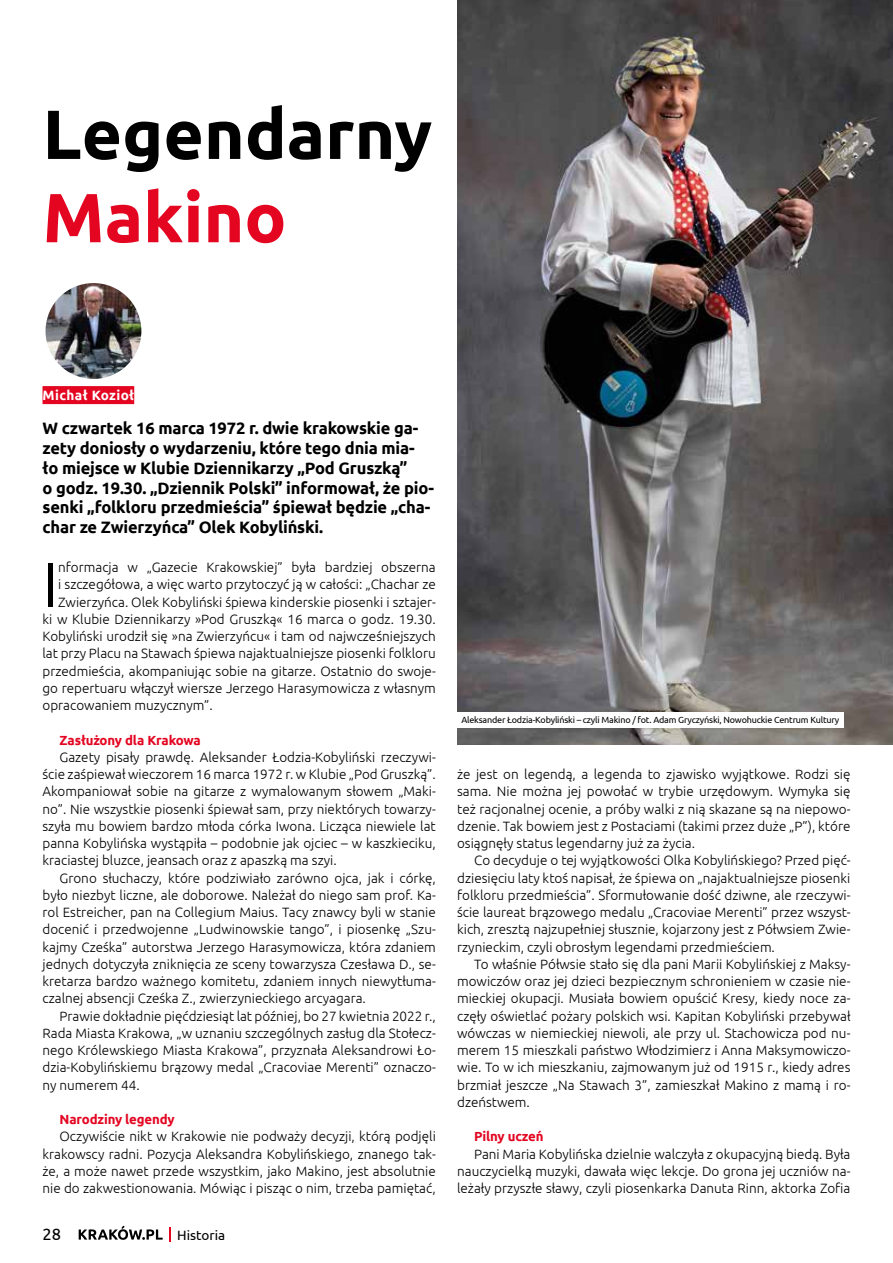
<style>
.page{position:relative;width:893px;height:1263px;background:#fff}
.page>*{position:absolute;margin:0;border:0;box-sizing:border-box;transform-origin:0 0}
.t1{font:700 69.45px "Ubuntu";color:#000}
.t2{font:700 69.45px "Ubuntu";color:#e40521}
.t3{font:300 63.3px "Ubuntu";color:#000}
.t4{font:700 16.5px/19.8px "Ubuntu";letter-spacing:-.01em;color:#000}
.t5{font:16.5px "Ubuntu";color:#000}
.t6{font:300 13.5px/17.2px "Ubuntu";color:#000;text-align:justify}
.t7{font:700 13.5px "Ubuntu";letter-spacing:.03em;color:#fff}
.t8{font:13.5px "Ubuntu";color:#000}
.t9{font:700 13.2px "Ubuntu";letter-spacing:-.01em;color:#e40521}
.t10{font:9px "Ubuntu";letter-spacing:-.02em;color:#000}
</style>
<div class="page">
<svg style="left:79px;top:1225px;width:84px;height:15px"></svg>
<svg style="left:170px;top:1227px;width:1px;height:14px"></svg>
<div style="left:43px;top:386px;width:91px;height:18px;background:#e40521"></div>
<img style="left:457px;top:0;width:436px;height:745px">
<div style="left:457px;top:712px;width:387px;height:15px;background:#fff"></div>
<img style="left:44px;top:282px;width:99px;height:98px;border-radius:49px">
<div style="left:43px;top:280px;width:101px;height:102px;border:3px solid #fff;border-radius:50%"></div>
<h1 class="t1" style="left:43px;top:92px;width:391px">Legendarny</h1>
<h1 class="t2" style="left:43px;top:175px;width:245px">Makino</h1>
<p class="t7" style="left:43px;top:387px;width:93px">Michał Kozioł</p>
<p class="t4" style="left:43px;top:418px;width:393px">W czwartek 16 marca 1972 r. dwie krakowskie ga&shy;zety doniosły o wydarzeniu, które tego dnia mia&shy;ło miejsce w Klubie Dziennikarzy „Pod Gruszką”<br>o godz. 19.30. „Dziennik Polski” informował, że pio&shy;senki „folkloru przedmieścia” śpiewał będzie „cha&shy;char ze Zwierzyńca” Olek Kobyliński.</p>
<h2 class="t3" style="left:43px;top:546px;width:17px">I</h2>
<p class="t6" style="left:58px;top:558px;width:379px">nformacja w „Gazecie Krakowskiej” była bardziej obszerna</p>
<p class="t6" style="left:58px;top:576px;width:379px">i szczegółowa, a więc warto przytoczyć ją w całości: „Chachar ze</p>
<p class="t6" style="left:58px;top:593px;width:379px">Zwierzyńca. Olek Kobyliński śpiewa kinderskie piosenki i sztajer-</p>
<p class="t6" style="left:43px;top:610px;width:395px">ki w Klubie Dziennikarzy »Pod Gruszką« 16 marca o godz. 19.30.</p>
<p class="t6" style="left:43px;top:627px;width:395px">Kobyliński urodził się »na Zwierzyńcu« i tam od najwcześniejszych</p>
<p class="t6" style="left:43px;top:645px;width:395px">lat przy Placu na Stawach śpiewa najaktualniejsze piosenki folkloru</p>
<p class="t6" style="left:43px;top:662px;width:395px">przedmieścia, akompaniując sobie na gitarze. Ostatnio do swoje-</p>
<p class="t6" style="left:43px;top:679px;width:395px">go repertuaru włączył wiersze Jerzego Harasymowicza z własnym</p>
<p class="t6" style="left:43px;top:696px;width:172px">opracowaniem muzycznym”.</p>
<p class="t9" style="left:60px;top:732px;width:143px">Zasłużony dla Krakowa</p>
<p class="t6" style="left:43px;top:748px;width:395px;text-indent:17px">Gazety pisały prawdę. Aleksander Łodzia-Kobyliński rzeczywi&shy;ście zaśpiewał wieczorem 16 marca 1972 r. w Klubie „Pod Gruszką”.<br>Akompaniował sobie na gitarze z wymalowanym słowem „Maki&shy;no”. Nie wszystkie piosenki śpiewał sam, przy niektórych towarzy&shy;szyła mu bowiem bardzo młoda córka Iwona. Licząca niewiele lat panna Kobylińska wystąpiła – podobnie jak ojciec – w kaszkieciku, kraciastej bluzce, jeansach oraz z apaszką ma szyi.</p>
<p class="t6" style="left:43px;top:869px;width:395px;text-indent:17px">Grono słuchaczy, które podziwiało zarówno ojca, jak i córkę, było niezbyt liczne, ale doborowe. Należał do niego sam prof. Ka&shy;rol Estreicher, pan na Collegium Maius. Tacy znawcy byli w stanie docenić i przedwojenne „Ludwinowskie tango”, i piosenkę „Szu&shy;kajmy Cześka” autorstwa Jerzego Harasymowicza, która zdaniem jednych dotyczyła zniknięcia ze sceny towarzysza Czesława D., se&shy;kretarza bardzo ważnego komitetu, zdaniem innych niewytłuma&shy;czalnej absencji Cześka Z., zwierzynieckiego arcyagara.</p>
<p class="t6" style="left:43px;top:1007px;width:395px;text-indent:17px">Prawie dokładnie pięćdziesiąt lat później, bo 27 kwietnia 2022 r., Rada Miasta Krakowa, „w uznaniu szczególnych zasług dla Stołecz&shy;nego Królewskiego Miasta Krakowa”, przyznała Aleksandrowi Ło&shy;dzia-Kobylińskiemu brązowy medal „Cracoviae Merenti” oznaczo&shy;ny numerem 44.</p>
<p class="t9" style="left:60px;top:1111px;width:117px">Narodziny legendy</p>
<p class="t6" style="left:43px;top:1128px;width:395px;text-indent:17px">Oczywiście nikt w Krakowie nie podważy decyzji, którą podjęli krakowscy radni. Pozycja Aleksandra Kobylińskiego, znanego tak&shy;że, a może nawet przede wszystkim, jako Makino, jest absolutnie nie do zakwestionowania. Mówiąc i pisząc o nim, trzeba pamiętać,</p>
<p class="t5" style="left:43px;top:1224px;width:20px">28</p>
<p class="t8" style="left:177px;top:1227px;width:49px">Historia</p>
<p class="t10" style="left:461px;top:714px;width:380px">Aleksander Łodzia-Kobyliński – czyli Makino / fot. Adam Gryczyński, Nowohuckie Centrum Kultury</p>
<p class="t6" style="left:457px;top:765px;width:395px">że jest on legendą, a legenda to zjawisko wyjątkowe. Rodzi się sama. Nie można jej powołać w trybie urzędowym. Wymyka się też racjonalnej ocenie, a próby walki z nią skazane są na niepowo&shy;dzenie. Tak bowiem jest z Postaciami (takimi przez duże „P”), które osiągnęły status legendarny już za życia.</p>
<p class="t6" style="left:457px;top:852px;width:395px;text-indent:17px">Co decyduje o tej wyjątkowości Olka Kobylińskiego? Przed pięć&shy;dziesięciu laty ktoś napisał, że śpiewa on „najaktualniejsze piosenki folkloru przedmieścia”. Sformułowanie dość dziwne, ale rzeczywi&shy;ście laureat brązowego medalu „Cracoviae Merenti” przez wszyst&shy;kich, zresztą najzupełniej słusznie, kojarzony jest z Półwsiem Zwie&shy;rzynieckim, czyli obrosłym legendami przedmieściem.</p>
<p class="t6" style="left:457px;top:955px;width:395px;text-indent:17px">To właśnie Półwsie stało się dla pani Marii Kobylińskiej z Maksy&shy;mowiczów oraz jej dzieci bezpiecznym schronieniem w czasie nie&shy;mieckiej okupacji. Musiała bowiem opuścić Kresy, kiedy noce za&shy;częły oświetlać pożary polskich wsi. Kapitan Kobyliński przebywał wówczas w niemieckiej niewoli, ale przy ul. Stachowicza pod nu&shy;merem 15 mieszkali państwo Włodzimierz i Anna Maksymowiczo&shy;wie. To w ich mieszkaniu, zajmowanym już od 1915 r., kiedy adres brzmiał jeszcze „Na Stawach 3”, zamieszkał Makino z mamą i ro&shy;dzeństwem.</p>
<p class="t9" style="left:474px;top:1129px;width:71px">Pilny uczeń</p>
<p class="t6" style="left:457px;top:1145px;width:395px;text-indent:17px">Pani Maria Kobylińska dzielnie walczyła z okupacyjną biedą. Była nauczycielką muzyki, dawała więc lekcje. Do grona jej uczniów na&shy;leżały przyszłe sławy, czyli piosenkarka Danuta Rinn, aktorka Zofia</p>
</div>
